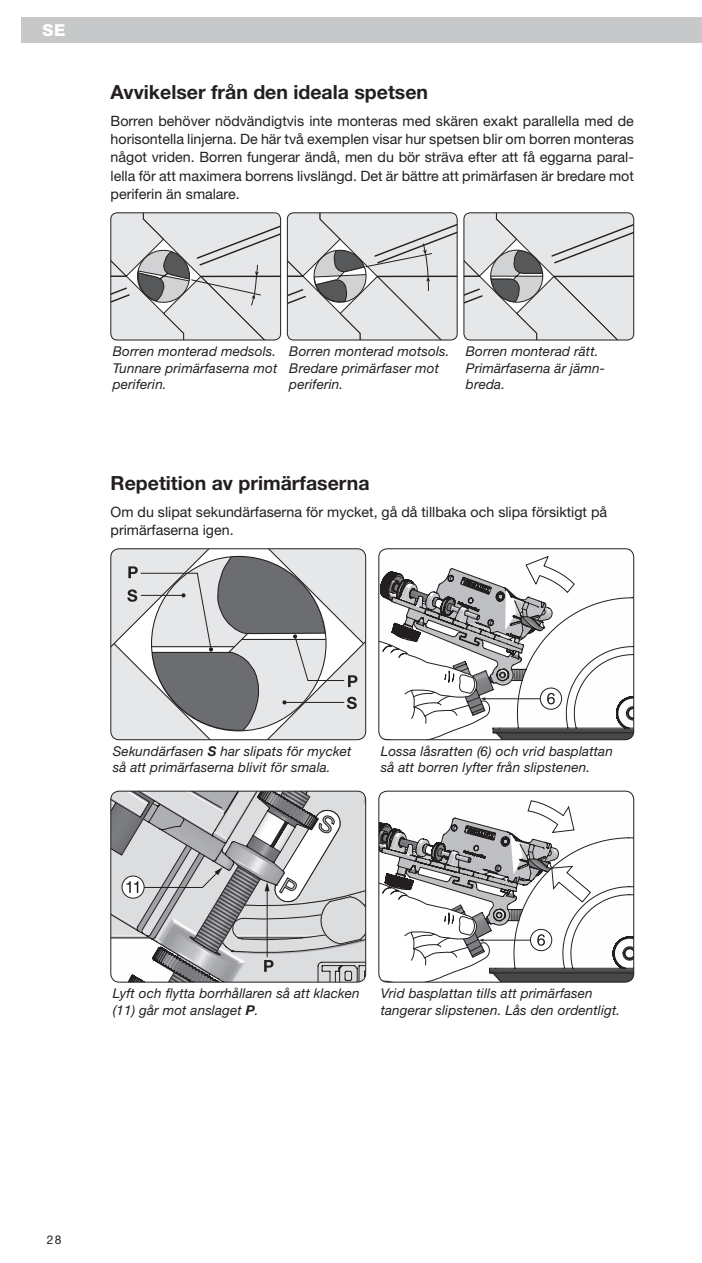
<style>
.page{position:relative;width:702px;height:1263px;background:#fff}
.page>*{position:absolute;margin:0;border:0;box-sizing:border-box;transform-origin:0 0}
.t1{font:700 19.5px "Helvetica Neue LT Std";color:#231f20}
.t2{font:800 16.5px "Helvetica Neue LT Std";color:#fff}
.t3{font:14.25px/18.3px "Helvetica Neue LT Std";color:#231f20;text-align:justify}
.t4{font:italic 13.5px/16.5px "Helvetica Neue LT Std";letter-spacing:.01em;color:#231f20}
.t5{font:12px "Helvetica Neue LT Std";color:#231f20}
.s1{font-weight:700}
</style>
<div class="page">
<div style="left:21px;top:17px;width:681px;height:26px;background:#c7c8ca"></div>
<svg style="left:111px;top:213px;width:169px;height:127px;background:#d1d2d4"></svg>
<div style="left:111px;top:213px;width:170px;height:127px;border:1px solid #231f20;border-radius:6px"></div>
<svg style="left:287px;top:213px;width:170px;height:127px;background:#d2d2d4"></svg>
<div style="left:287px;top:213px;width:170px;height:127px;border:1px solid #231f20;border-radius:6px"></div>
<svg style="left:464px;top:213px;width:169px;height:127px;background:#d5d5d7"></svg>
<div style="left:463px;top:213px;width:171px;height:127px;border:1px solid #231f20;border-radius:6px"></div>
<svg style="left:111px;top:549px;width:254px;height:191px;background:#bfc0c2"></svg>
<hr style="left:286px;top:702px;width:58px;height:1px;background:#231f20">
<div style="left:111px;top:549px;width:255px;height:191px;border:1px solid #231f20;border-radius:9px"></div>
<svg style="left:380px;top:568px;width:253px;height:172px"></svg>
<svg style="left:525px;top:556px;width:49px;height:36px"></svg>
<hr style="left:484px;top:698px;width:59px;height:1px;background:#231f20">
<svg style="left:379px;top:635px;width:111px;height:105px"></svg>
<div style="left:540px;top:688px;width:21px;height:21px;background:#fff;border-radius:50%"></div>
<div style="left:540px;top:688px;width:22px;height:22px;border:1px solid #231f20;border-radius:50%"></div>
<svg style="left:547px;top:693px;width:7px;height:11px"></svg>
<div style="left:378px;top:549px;width:256px;height:191px;border:1px solid #231f20;border-radius:9px"></div>
<svg style="left:342px;top:791px;width:23px;height:191px;background:#d2d3d5"></svg>
<svg style="left:111px;top:791px;width:231px;height:191px"></svg>
<svg style="left:122px;top:876px;width:22px;height:22px"></svg>
<div style="left:122px;top:876px;width:22px;height:22px;border:1px solid #231f20;border-radius:50%"></div>
<svg style="left:126px;top:793px;width:214px;height:187px;background:#bbbcbe"></svg>
<div style="left:111px;top:791px;width:255px;height:191px;border:1px solid #231f20;border-radius:9px"></div>
<svg style="left:380px;top:818px;width:253px;height:164px"></svg>
<svg style="left:527px;top:801px;width:47px;height:32px"></svg>
<hr style="left:482px;top:940px;width:60px;height:1px;background:#231f20">
<svg style="left:379px;top:877px;width:110px;height:105px"></svg>
<div style="left:530px;top:929px;width:21px;height:22px;background:#fff;border-radius:50%"></div>
<div style="left:530px;top:929px;width:22px;height:22px;border:1px solid #231f20;border-radius:50%"></div>
<svg style="left:537px;top:934px;width:8px;height:12px"></svg>
<svg style="left:551px;top:866px;width:40px;height:36px"></svg>
<div style="left:378px;top:791px;width:256px;height:191px;border:1px solid #231f20;border-radius:9px"></div>
<p class="t2" style="left:43px;top:20px;width:24px">SE</p>
<h1 class="t1" style="left:111px;top:80px;width:319px">Avvikelser från den ideala spetsen</h1>
<p class="t3" style="left:111px;top:111px;width:525px">Borren behöver nödvändigtvis inte monteras med skären exakt parallella med de horisontella linjerna. De här två exemplen visar hur spetsen blir om borren monteras något vriden. Borren fungerar ändå, men du bör sträva efter att få eggarna paral&shy;lella för att maximera borrens livslängd. Det är bättre att primärfasen är bredare mot periferin än smalare.</p>
<p class="t4" style="left:113px;top:343px;width:166px;text-align:justify">Borren monterad medsols.<br>Tunnare primärfaserna mot periferin.</p>
<p class="t4" style="left:289px;top:343px;width:162px">Borren monterad motsols.<br>Bredare primärfaser mot periferin.</p>
<p class="t4" style="left:466px;top:343px;width:141px">Borren monterad rätt.<br>Primärfaserna är jämn&shy;breda.</p>
<h1 class="t1" style="left:111px;top:471px;width:260px">Repetition av primärfaserna</h1>
<p class="t3" style="left:111px;top:503px;width:498px">Om du slipat sekundärfaserna för mycket, gå då tillbaka och slipa försiktigt på primärfaserna igen.</p>
<p class="t4" style="left:113px;top:743px;width:240px">Sekundärfasen <span class="s1">S</span> har slipats för mycket så att primärfaserna blivit för smala.</p>
<p class="t4" style="left:381px;top:743px;width:233px">Lossa låsratten (6) och vrid basplattan så att borren lyfter från slipstenen.</p>
<p class="t4" style="left:113px;top:985px;width:248px">Lyft och flytta borrhållaren så att klacken (11) går mot anslaget <span class="s1">P</span>.</p>
<p class="t4" style="left:381px;top:985px;width:241px">Vrid basplattan tills att primärfasen tangerar slipstenen. Lås den ordentligt.</p>
<p class="t5" style="left:47px;top:1232px;width:16px">28</p>
</div>
